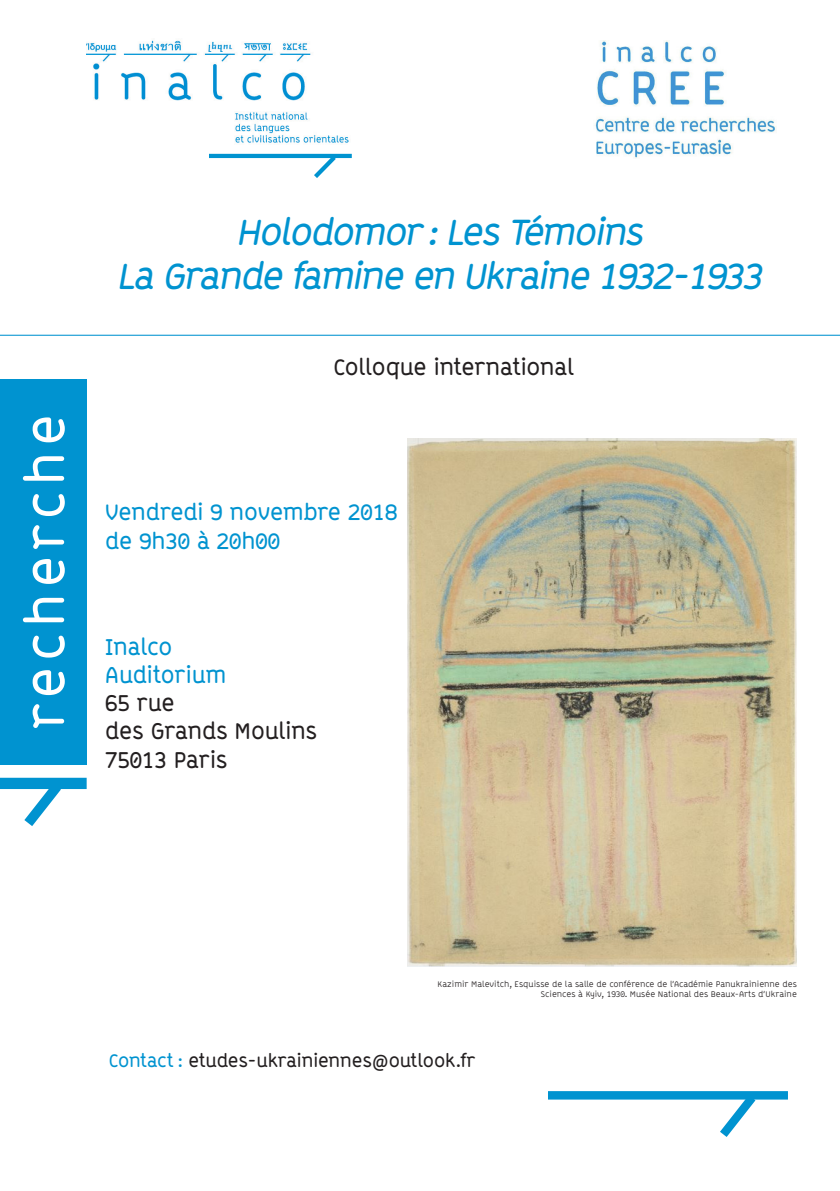
<style>
.page{position:relative;width:840px;height:1191px;background:#fff}
.page>*{position:absolute;margin:0;border:0;box-sizing:border-box;transform-origin:0 0}
.t1{font:700 53.6px "ABB Line";letter-spacing:.105em;color:#fff}
.t2{font:italic 700 36.6px "ABB Line";color:#0093d0}
.t3{font:700 23px "ABB Line";color:#231f20}
.t4{font:700 23px "ABB Line";color:#0093d0}
.t5{font:700 22.6px "ABB Line";color:#0093d0}
.t6{font:700 22.6px "ABB Line";letter-spacing:-.005em;color:#231f20}
.t7{font:700 18.4px "ABB Line";color:#231f20}
.t8{font:8.4px/10.2px "ABB Line";color:#231f20;text-align:right}
.s1{color:#0093d0}
</style>
<div class="page">
<div style="left:0;top:379px;width:87px;height:385px;background:#0093d0"></div>
<div style="left:0;top:777px;width:87px;height:12px;background:#0093d0"></div>
<div style="left:547px;top:1091px;width:240px;height:8px;background:#0093d0"></div>
<svg style="left:14px;top:777px;width:57px;height:49px"></svg>
<svg style="left:711px;top:1091px;width:52px;height:46px"></svg>
<hr style="left:209px;top:154px;width:142px;height:4px;background:#0093d0">
<svg style="left:309px;top:153px;width:31px;height:25px"></svg>
<hr style="left:0;top:335px;width:839px;height:1px;background:#0093d0">
<img style="left:87px;top:40px;width:262px;height:103px">
<img style="left:595px;top:40px;width:180px;height:118px">
<img style="left:407px;top:439px;width:388px;height:527px">
<p class="t1" style="left:14px;top:729px;width:316px;rotate:-90deg">recherche</p>
<p class="t2" style="left:235px;top:211px;width:416px">Holodomor:LesTémoins</p>
<p class="t2" style="left:116px;top:254px;width:654px">La Grande famine en Ukraine 1932-1933</p>
<p class="t6" style="left:333px;top:353px;width:242px">Colloque international</p>
<p class="t5" style="left:105px;top:498px;width:293px">Vendredi 9 novembre 2018</p>
<p class="t5" style="left:105px;top:527px;width:176px">de 9h30 à 20h00</p>
<p class="t4" style="left:105px;top:633px;width:69px">Inalco</p>
<p class="t4" style="left:105px;top:661px;width:122px">Auditorium</p>
<p class="t3" style="left:105px;top:689px;width:71px">65 rue</p>
<p class="t3" style="left:105px;top:718px;width:213px">des Grands Moulins</p>
<p class="t3" style="left:105px;top:746px;width:123px">75013 Paris</p>
<p class="t8" style="left:437px;top:979px;width:360px">Kazimir Malevitch, Esquisse de la salle de conférence de l’Académie Panukrainienne des<br>Sciences à Kyiv, 1930. Musée National des Beaux-Arts d’Ukraine</p>
<p class="t7" style="left:109px;top:1050px;width:368px"><span class="s1">Contact :</span> etudes-ukrainiennes@outlook.fr</p>
</div>
